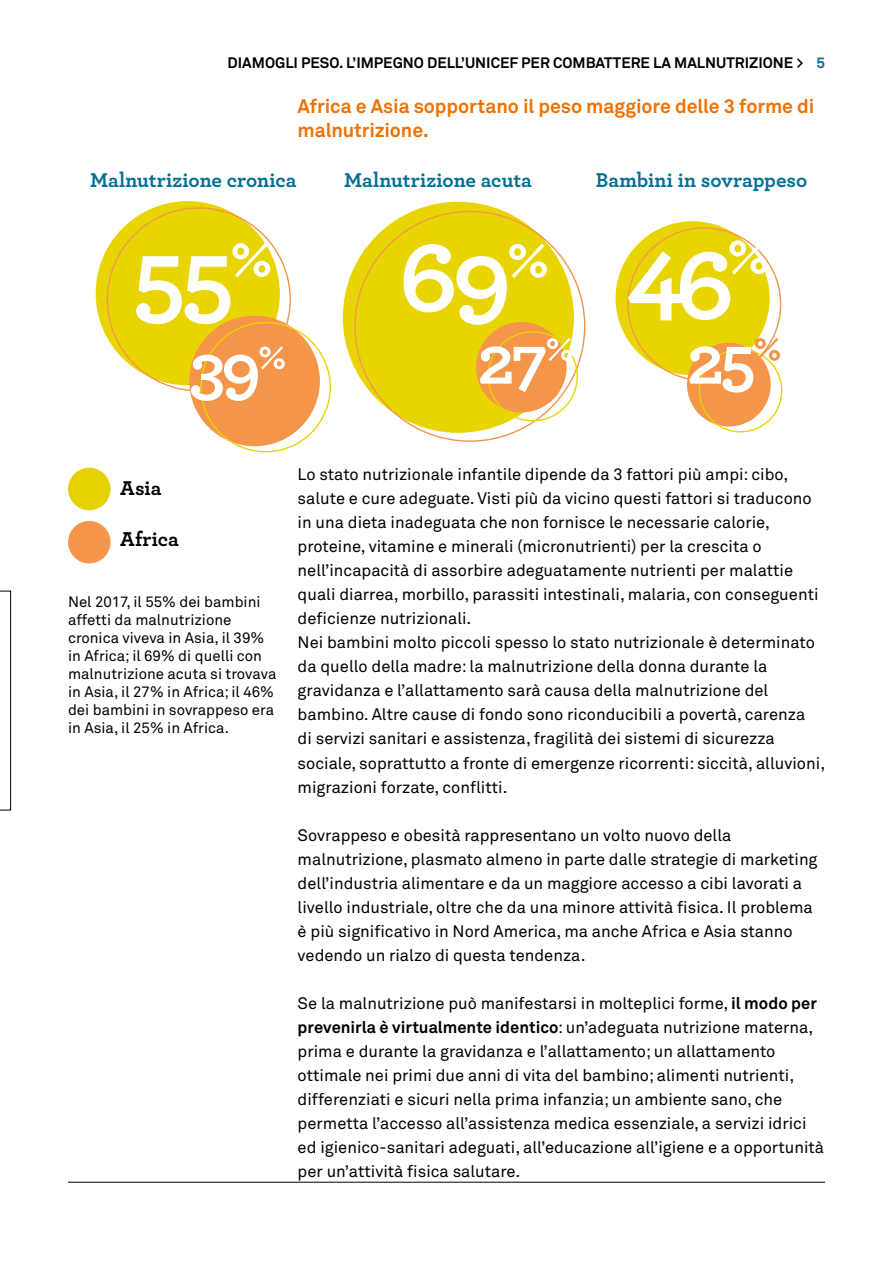
<style>
.page{position:relative;width:893px;height:1263px;background:#fff}
.page>*{position:absolute;margin:0;border:0;box-sizing:border-box;transform-origin:0 0}
.t1{font:700 21px "Archer Pro";color:#006f96}
.t2{font:700 21px "Archer Pro";letter-spacing:.005em;color:#000}
.t3{font:700 19.5px/24px "Akkurat";letter-spacing:-.005em;color:#ee7203}
.t4{font:16.5px/24px "Akkurat";color:#000}
.t5{font:15px/18px "Akkurat";color:#000}
.t6{font:700 15px "Akkurat";color:#000}
.s1{color:#006f96}
.s2{font-weight:700}
</style>
<div class="page">
<hr style="left:68px;top:1182px;width:757px;height:1px;background:#000">
<svg style="left:0;top:591px;width:11px;height:219px"></svg>
<div style="left:68px;top:468px;width:43px;height:42px;background:#e4d200;border-radius:50%"></div>
<div style="left:68px;top:521px;width:43px;height:42px;background:#f4954a;border-radius:50%"></div>
<div style="left:343px;top:202px;width:231px;height:231px;background:#e8d400;border-radius:50%"></div>
<svg style="left:354px;top:211px;width:231px;height:231px"></svg>
<svg style="left:480px;top:331px;width:98px;height:90px"></svg>
<svg style="left:403px;top:243px;width:144px;height:82px"></svg>
<div style="left:96px;top:201px;width:184px;height:184px;background:#e8d400;border-radius:50%"></div>
<svg style="left:107px;top:207px;width:224px;height:245px"></svg>
<div style="left:616px;top:221px;width:154px;height:154px;background:#e8d400;border-radius:50%"></div>
<svg style="left:627px;top:227px;width:155px;height:205px"></svg>
<p class="t6" style="left:228px;top:53px;width:599px">DIAMOGLI PESO. L’IMPEGNO DELL’UNICEF PER COMBATTERE LA MALNUTRIZIONE &gt; <span class="s1">5</span></p>
<p class="t3" style="left:298px;top:94px;width:518px">Africa e Asia sopportano il peso maggiore delle 3 forme di malnutrizione.</p>
<p class="t1" style="left:90px;top:163px;width:208px">Malnutrizione cronica</p>
<p class="t1" style="left:344px;top:163px;width:189px">Malnutrizione acuta</p>
<p class="t1" style="left:596px;top:163px;width:213px">Bambini in sovrappeso</p>
<p class="t2" style="left:120px;top:472px;width:43px">Asia</p>
<p class="t2" style="left:120px;top:523px;width:60px">Africa</p>
<p class="t5" style="left:68px;top:593px;width:210px">Nel 2017, il 55% dei bambini affetti da malnutrizione cronica viveva in Asia, il 39% in Africa; il 69% di quelli con malnutrizione acuta si trovava in Asia, il 27% in Africa; il 46% dei bambini in sovrappeso era in Asia, il 25% in Africa.</p>
<p class="t4" style="left:298px;top:463px;width:529px">Lo stato nutrizionale infantile dipende da 3 fattori più ampi: cibo, salute e cure adeguate. Visti più da vicino questi fattori si traducono in una dieta inadeguata che non fornisce le necessarie calorie, proteine, vitamine e minerali (micronutrienti) per la crescita o nell’incapacità di assorbire adeguatamente nutrienti per malattie quali diarrea, morbillo, parassiti intestinali, malaria, con conseguenti deficienze nutrizionali.<br>Nei bambini molto piccoli spesso lo stato nutrizionale è determinato da quello della madre: la malnutrizione della donna durante la gravidanza e l’allattamento sarà causa della malnutrizione del bambino. Altre cause di fondo sono riconducibili a povertà, carenza<br>di servizi sanitari e assistenza, fragilità dei sistemi di sicurezza sociale, soprattutto a fronte di emergenze ricorrenti: siccità, alluvioni, migrazioni forzate, conflitti.</p>
<p class="t4" style="left:298px;top:823px;width:521px">Sovrappeso e obesità rappresentano un volto nuovo della malnutrizione, plasmato almeno in parte dalle strategie di marketing dell’industria alimentare e da un maggiore accesso a cibi lavorati a livello industriale, oltre che da una minore attività fisica. Il problema è più significativo in Nord America, ma anche Africa e Asia stanno vedendo un rialzo di questa tendenza.</p>
<p class="t4" style="left:298px;top:991px;width:528px">Se la malnutrizione può manifestarsi in molteplici forme, <span class="s2">il modo per prevenirla è virtualmente identico</span>: un’adeguata nutrizione materna, prima e durante la gravidanza e l’allattamento; un allattamento ottimale nei primi due anni di vita del bambino; alimenti nutrienti, differenziati e sicuri nella prima infanzia; un ambiente sano, che permetta l’accesso all’assistenza medica essenziale, a servizi idrici ed igienico-sanitari adeguati, all’educazione all’igiene e a opportunità per un’attività fisica salutare.</p>
</div>
